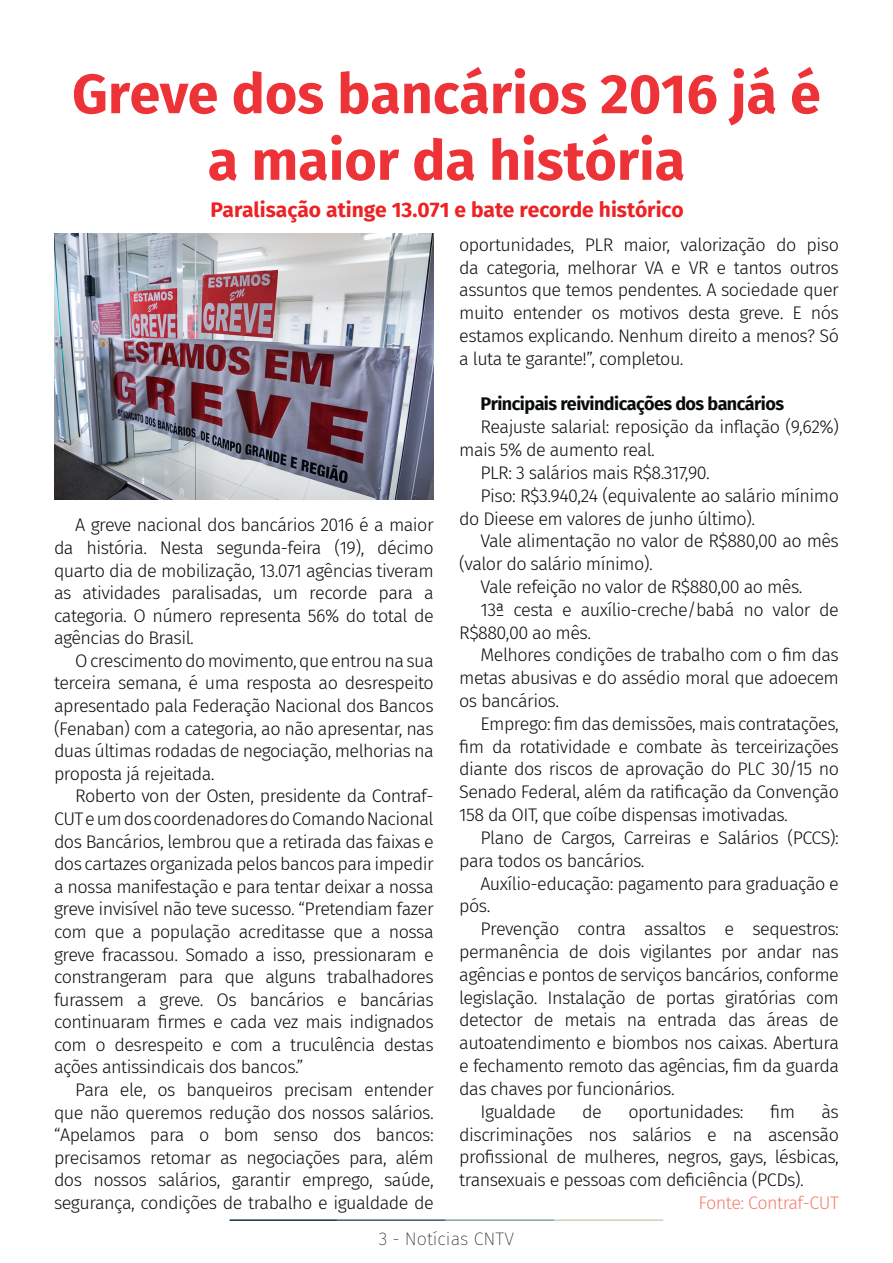
<style>
.page{position:relative;width:893px;height:1263px;background:#fff}
.page>*{position:absolute;margin:0;border:0;box-sizing:border-box;transform-origin:0 0}
.t1{font:700 55.5px/66.6px "Fira Sans";color:#ed3338;text-align:center}
.t2{font:700 21px "Fira Sans";color:#ee2123}
.t3{font:300 18.15px/22.6px "Fira Sans";letter-spacing:-.03em;color:#080d0b;text-align:justify}
.t4{font:700 18.15px "Fira Sans";letter-spacing:-.03em;color:#080d0b}
.t5{font:300 18.15px "Fira Sans";letter-spacing:-.03em;color:#f4806f}
.t6{font:200 18px "Fira Sans";color:#231f20}
</style>
<div class="page">
<hr style="left:230px;top:1219px;width:107px;height:2px;background:#0e323f">
<hr style="left:337px;top:1219px;width:109px;height:2px;background:#3a5f6d">
<hr style="left:446px;top:1219px;width:109px;height:2px;background:#87a59a">
<hr style="left:555px;top:1219px;width:108px;height:2px;background:#c6d5b7">
<img style="left:54px;top:234px;width:380px;height:266px">
<p class="t1" style="left:72px;top:57px;width:750px">Greve dos bancários 2016 já é a maior da história</p>
<p class="t2" style="left:211px;top:192px;width:475px">Paralisação atinge 13.071 e bate recorde histórico</p>
<p class="t3" style="left:459px;top:233px;width:381px">oportunidades, PLR maior, valorização do piso da categoria, melhorar VA e VR e tantos outros assuntos que temos pendentes. A sociedade quer muito entender os motivos desta greve. E nós estamos explicando. Nenhum direito a menos? Só a luta te garante!”, completou.</p>
<p class="t4" style="left:480px;top:389px;width:305px">Principais reivindicações dos bancários</p>
<p class="t3" style="left:459px;top:415px;width:381px;text-indent:21px">Reajuste salarial: reposição da inflação (9,62%) mais 5% de aumento real.</p>
<p class="t3" style="left:480px;top:461px;width:231px">PLR: 3 salários mais R$8.317,90.</p>
<p class="t3" style="left:459px;top:484px;width:381px;text-indent:21px">Piso: R$3.940,24 (equivalente ao salário mínimo do Dieese em valores de junho último).</p>
<p class="t3" style="left:459px;top:529px;width:381px;text-indent:21px">Vale alimentação no valor de R$880,00 ao mês (valor do salário mínimo).</p>
<p class="t3" style="left:480px;top:575px;width:324px">Vale refeição no valor de R$880,00 ao mês.</p>
<p class="t3" style="left:459px;top:598px;width:381px;text-indent:21px">13ª cesta e auxílio-creche/babá no valor de<br>R$880,00 ao mês.</p>
<p class="t3" style="left:459px;top:644px;width:381px;text-indent:21px">Melhores condições de trabalho com o fim das metas abusivas e do assédio moral que adoecem os bancários.</p>
<p class="t3" style="left:459px;top:712px;width:381px;text-indent:21px">Emprego: fim das demissões, mais contratações, fim da rotatividade e combate às terceirizações diante dos riscos de aprovação do PLC 30/15 no Senado Federal, além da ratificação da Convenção 158 da OIT, que coíbe dispensas imotivadas.</p>
<p class="t3" style="left:459px;top:826px;width:381px;text-indent:21px">Plano de Cargos, Carreiras e Salários (PCCS): para todos os bancários.</p>
<p class="t3" style="left:459px;top:872px;width:381px;text-indent:21px">Auxílio-educação: pagamento para graduação e pós.</p>
<p class="t3" style="left:459px;top:917px;width:381px;text-indent:21px">Prevenção contra assaltos e sequestros: permanência de dois vigilantes por andar nas agências e pontos de serviços bancários, conforme legislação. Instalação de portas giratórias com detector de metais na entrada das áreas de autoatendimento e biombos nos caixas. Abertura e fechamento remoto das agências, fim da guarda das chaves por funcionários.</p>
<p class="t3" style="left:480px;top:1100px;width:77px">Igualdade</p>
<p class="t3" style="left:582px;top:1100px;width:21px">de</p>
<p class="t3" style="left:628px;top:1100px;width:117px">oportunidades:</p>
<p class="t3" style="left:770px;top:1100px;width:26px">fim</p>
<p class="t3" style="left:54px;top:514px;width:381px;text-indent:21px">A greve nacional dos bancários 2016 é a maior da história. Nesta segunda-feira (19), décimo quarto dia de mobilização, 13.071 agências tiveram as atividades paralisadas, um recorde para a categoria. O número representa 56% do total de agências do Brasil.</p>
<p class="t3" style="left:54px;top:649px;width:381px;text-indent:21px">O crescimento do movimento, que entrou na sua terceira semana, é uma resposta ao desrespeito apresentado pala Federação Nacional dos Bancos (Fenaban) com a categoria, ao não apresentar, nas duas últimas rodadas de negociação, melhorias na proposta já rejeitada.</p>
<p class="t3" style="left:54px;top:785px;width:381px;text-indent:21px">Roberto von der Osten, presidente da Contraf-CUT e um dos coordenadores do Comando Nacional dos Bancários, lembrou que a retirada das faixas e dos cartazes organizada pelos bancos para impedir a nossa manifestação e para tentar deixar a nossa greve invisível não teve sucesso. “Pretendiam fazer com que a população acreditasse que a nossa greve fracassou. Somado a isso, pressionaram e constrangeram para que alguns trabalhadores furassem a greve. Os bancários e bancárias continuaram firmes e cada vez mais indignados com o desrespeito e com a truculência destas ações antissindicais dos bancos.”</p>
<p class="t3" style="left:54px;top:1078px;width:381px;text-indent:21px">Para ele, os banqueiros precisam entender que não queremos redução dos nossos salários. “Apelamos para o bom senso dos bancos: precisamos retomar as negociações para, além dos nossos salários, garantir emprego, saúde, segurança, condições de trabalho e igualdade de</p>
<p class="t3" style="left:459px;top:1100px;width:381px;text-indent:362px">às discriminações nos salários e na ascensão profissional de mulheres, negros, gays, lésbicas, transexuais e pessoas com deficiência (PCDs).</p>
<p class="t5" style="left:698px;top:1190px;width:142px">Fonte: Contraf-CUT</p>
<p class="t6" style="left:379px;top:1226px;width:137px">3 - Notícias CNTV</p>
</div>
